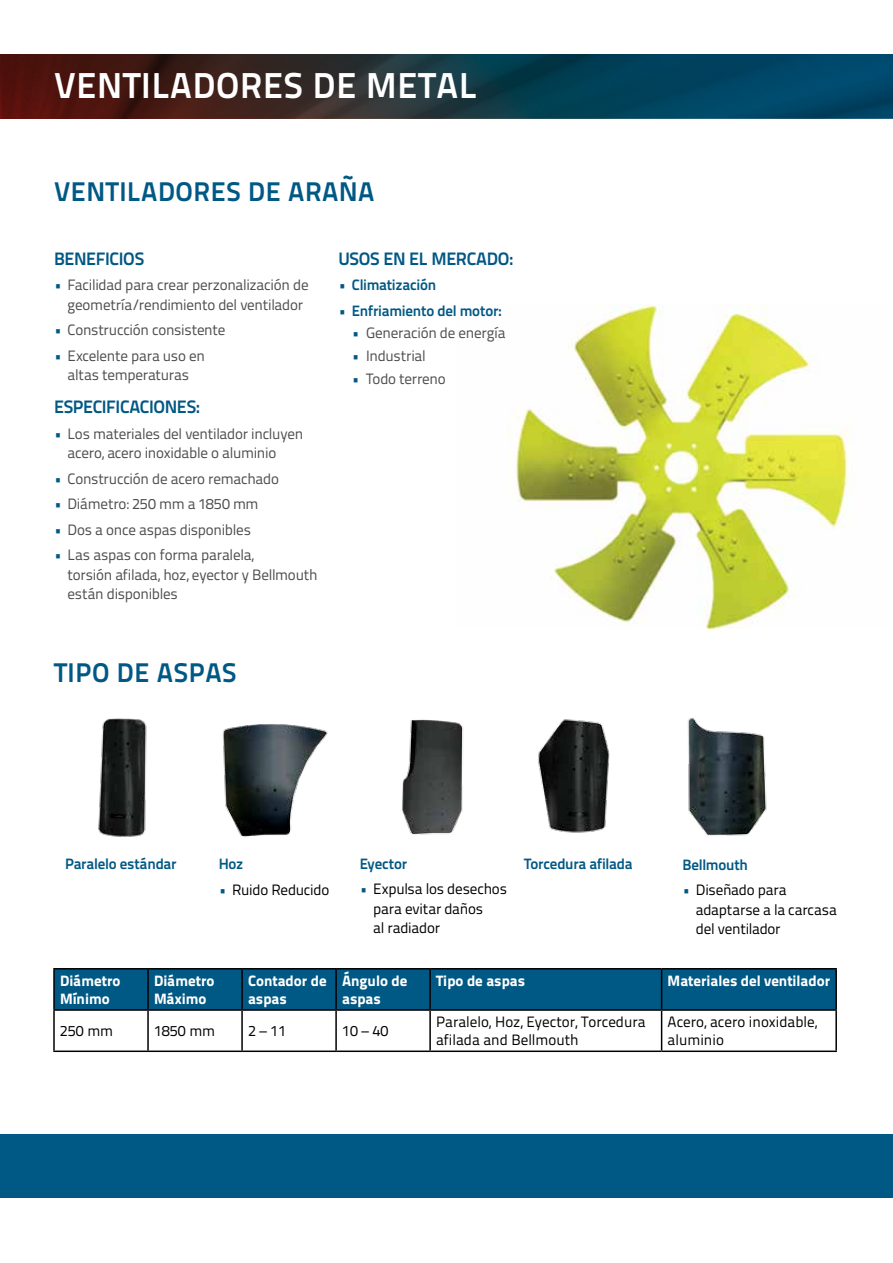
<style>
.page{position:relative;width:893px;height:1263px;background:#fff}
.page>*{position:absolute;margin:0;border:0;box-sizing:border-box;transform-origin:0 0}
.t1{font:700 36px "Titillium Text 22 L";letter-spacing:.02em;color:#fff}
.t2{font:700 27px "Titillium Text 22 L";letter-spacing:.02em;color:#005884}
.t3{font:700 18px "Titillium Text 22 L";letter-spacing:-.025em;color:#005884}
.t4{font:15px/19.5px "Titillium Text 22 L";letter-spacing:-.015em;color:#4d4d4f;text-align:center}
.t5{font:15px/19.5px "Titillium Text 22 L";letter-spacing:-.005em;color:#000}
.t6{font:800 15px/18px "Titillium Text 22 L";color:#fff}
.t7{font:700 15px "Titillium Text 22 L";letter-spacing:-.015em;color:#005884}
.s1{color:#005884}
.s2{font-weight:400}
</style>
<div class="page">
<div style="left:0;top:1134px;width:27px;height:63px;background:#005884"></div>
<img style="left:510px;top:304px;width:343px;height:325px">
<img style="left:0;top:54px;width:893px;height:65px">
<div style="left:1px;top:1134px;width:892px;height:63px;background:#005884"></div>
<img style="left:98px;top:718px;width:49px;height:119px">
<img style="left:222px;top:724px;width:106px;height:113px">
<img style="left:402px;top:719px;width:61px;height:116px">
<img style="left:538px;top:719px;width:72px;height:114px">
<img style="left:688px;top:717px;width:79px;height:119px">
<div style="left:55px;top:969px;width:780px;height:40px;background:#005884"></div>
<hr style="left:53px;top:968px;width:95px;height:1px;background:#000">
<hr style="left:53px;top:969px;width:2px;height:40px;background:#000">
<hr style="left:148px;top:968px;width:94px;height:1px;background:#000">
<hr style="left:147px;top:969px;width:2px;height:40px;background:#000">
<hr style="left:242px;top:968px;width:94px;height:1px;background:#000">
<hr style="left:241px;top:969px;width:2px;height:40px;background:#000">
<hr style="left:336px;top:968px;width:94px;height:1px;background:#000">
<hr style="left:335px;top:969px;width:2px;height:40px;background:#000">
<hr style="left:430px;top:968px;width:232px;height:1px;background:#000">
<hr style="left:429px;top:969px;width:2px;height:40px;background:#000">
<hr style="left:662px;top:968px;width:175px;height:1px;background:#000">
<hr style="left:661px;top:969px;width:1px;height:40px;background:#000">
<hr style="left:835px;top:969px;width:2px;height:40px;background:#000">
<hr style="left:53px;top:1009px;width:95px;height:2px;background:#000">
<hr style="left:53px;top:1011px;width:2px;height:39px;background:#000">
<hr style="left:148px;top:1009px;width:94px;height:2px;background:#000">
<hr style="left:147px;top:1011px;width:2px;height:39px;background:#000">
<hr style="left:242px;top:1009px;width:94px;height:2px;background:#000">
<hr style="left:241px;top:1011px;width:2px;height:39px;background:#000">
<hr style="left:336px;top:1009px;width:94px;height:2px;background:#000">
<hr style="left:335px;top:1011px;width:2px;height:39px;background:#000">
<hr style="left:430px;top:1009px;width:232px;height:2px;background:#000">
<hr style="left:429px;top:1011px;width:2px;height:39px;background:#000">
<hr style="left:662px;top:1009px;width:175px;height:2px;background:#000">
<hr style="left:661px;top:1011px;width:1px;height:39px;background:#000">
<hr style="left:835px;top:1011px;width:2px;height:39px;background:#000">
<hr style="left:53px;top:1050px;width:95px;height:2px;background:#000">
<hr style="left:148px;top:1050px;width:94px;height:2px;background:#000">
<hr style="left:242px;top:1050px;width:94px;height:2px;background:#000">
<hr style="left:336px;top:1050px;width:94px;height:2px;background:#000">
<hr style="left:430px;top:1050px;width:232px;height:2px;background:#000">
<hr style="left:662px;top:1050px;width:175px;height:2px;background:#000">
<h1 class="t1" style="left:54px;top:58px;width:424px">VENTILADORES DE METAL</h1>
<h2 class="t2" style="left:54px;top:170px;width:322px">VENTILADORES DE ARAÑA</h2>
<p class="t3" style="left:54px;top:245px;width:92px">BENEFICIOS</p>
<p class="t4" style="left:54px;top:274px;width:256px"><span class="s1">•</span> Facilidad para crear perzonalización de geometría/rendimiento del ventilador</p>
<p class="t4" style="left:54px;top:319px;width:173px"><span class="s1">•</span> Construcción consistente</p>
<p class="t4" style="left:54px;top:345px;width:152px"><span class="s1">•</span> Excelente para uso en altas temperaturas</p>
<p class="t3" style="left:54px;top:393px;width:147px">ESPECIFICACIONES:</p>
<p class="t4" style="left:68px;top:423px;width:237px;text-align:left;text-indent:-14px"><span class="s1">•</span> Los materiales del ventilador incluyen acero, acero inoxidable o aluminio</p>
<p class="t4" style="left:54px;top:468px;width:226px"><span class="s1">•</span> Construcción de acero remachado</p>
<p class="t4" style="left:54px;top:493px;width:206px"><span class="s1">•</span> Diámetro: 250 mm a 1850 mm</p>
<p class="t4" style="left:54px;top:519px;width:198px"><span class="s1">•</span> Dos a once aspas disponibles</p>
<p class="t4" style="left:67px;top:544px;width:252px;text-align:left;text-indent:-13px"><span class="s1">•</span> Las aspas con forma paralela,<br>torsión afilada, hoz, eyector y Bellmouth están disponibles</p>
<p class="t3" style="left:338px;top:245px;width:176px">USOS EN EL MERCADO:</p>
<p class="t7" style="left:338px;top:273px;width:99px"><span class="s2">•</span> Climatización</p>
<p class="t7" style="left:338px;top:299px;width:165px"><span class="s2">•</span> Enfriamiento del motor:</p>
<p class="t4" style="left:352px;top:323px;width:155px"><span class="s1">•</span> Generación de energía</p>
<p class="t4" style="left:352px;top:345px;width:75px"><span class="s1">•</span> Industrial</p>
<p class="t4" style="left:352px;top:368px;width:95px"><span class="s1">•</span> Todo terreno</p>
<h2 class="t2" style="left:54px;top:651px;width:184px">TIPO DE ASPAS</h2>
<p class="t7" style="left:65px;top:852px;width:113px">Paralelo estándar</p>
<p class="t7" style="left:219px;top:852px;width:26px">Hoz</p>
<p class="t5" style="left:219px;top:879px;width:112px"><span class="s1">•</span> Ruido Reducido</p>
<p class="t7" style="left:360px;top:852px;width:49px">Eyector</p>
<p class="t5" style="left:373px;top:879px;width:135px;text-indent:-14px"><span class="s1">•</span> Expulsa los desechos para evitar daños<br>al radiador</p>
<p class="t7" style="left:524px;top:852px;width:110px">Torcedura afilada</p>
<p class="t7" style="left:682px;top:853px;width:67px">Bellmouth</p>
<p class="t5" style="left:696px;top:880px;width:143px;text-indent:-14px"><span class="s1">•</span> Diseñado para adaptarse a la carcasa del ventilador</p>
<p class="t6" style="left:60px;top:971px;width:62px">Diámetro<br>Mínimo</p>
<p class="t6" style="left:154px;top:971px;width:62px">Diámetro<br>Máximo</p>
<p class="t6" style="left:248px;top:971px;width:80px">Contador de aspas</p>
<p class="t6" style="left:342px;top:971px;width:67px">Ángulo de aspas</p>
<p class="t6" style="left:436px;top:971px;width:91px">Tipo de aspas</p>
<p class="t6" style="left:668px;top:971px;width:164px">Materiales del ventilador</p>
<p class="t5" style="left:60px;top:1020px;width:55px">250 mm</p>
<p class="t5" style="left:154px;top:1020px;width:63px">1850 mm</p>
<p class="t5" style="left:248px;top:1020px;width:40px">2 – 11</p>
<p class="t5" style="left:342px;top:1020px;width:48px">10 – 40</p>
<p class="t5" style="left:436px;top:1012px;width:211px;line-height:18px">Paralelo, Hoz, Eyector, Torcedura afilada and Bellmouth</p>
<p class="t5" style="left:668px;top:1012px;width:151px;line-height:18px">Acero, acero inoxidable, aluminio</p>
</div>
